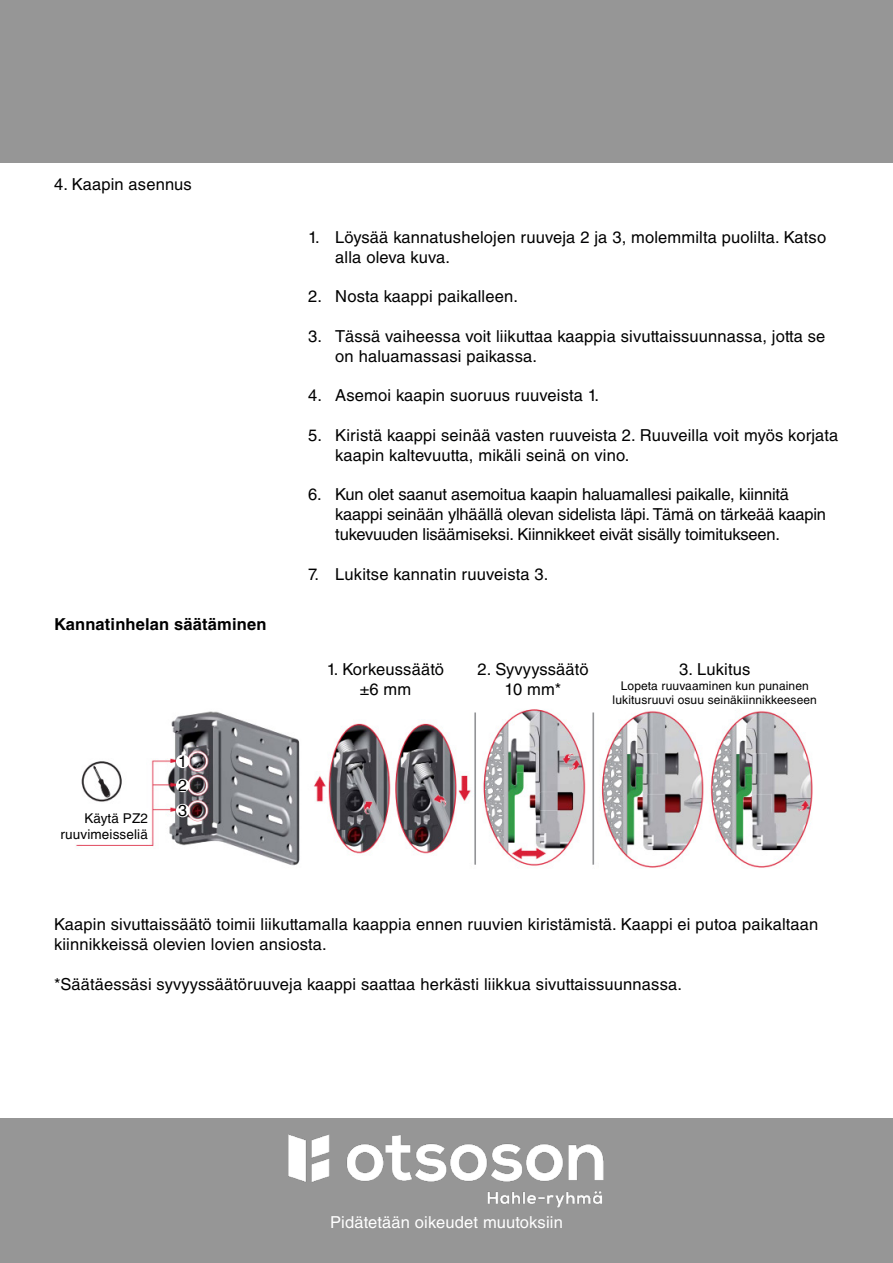
<style>
.page{position:relative;width:893px;height:1263px;background:#fff}
.page>*{position:absolute;margin:0;border:0;box-sizing:border-box;transform-origin:0 0}
.t1{font:16.5px/19.8px "Helvetica LT Std";letter-spacing:.01em;color:#000001}
.t2{font:16.5px/19.8px "Helvetica LT Std";letter-spacing:-.01em;color:#000001}
.t3{font:16.5px "Helvetica LT Std";letter-spacing:.01em;color:#fff}
.t4{font:700 16.5px "Helvetica LT Std";letter-spacing:.01em;color:#000001}
.t5{font:16.05px "Helvetica LT Std";color:#000001}
.t6{font:13.5px/16.2px "Helvetica LT Std";letter-spacing:.01em;color:#000001;text-align:right}
.t7{font:12px/14.4px "Helvetica LT Std";letter-spacing:.01em;color:#000001;text-align:center}
</style>
<div class="page">
<div style="left:0;top:0;width:893px;height:162px;background:#969696"></div>
<div style="left:0;top:1118px;width:893px;height:145px;background:#969696"></div>
<img style="left:288px;top:1134px;width:316px;height:74px">
<img style="left:76px;top:709px;width:737px;height:159px">
<div style="left:176px;top:755px;width:14px;height:13px;background:#fff;border-radius:50%"></div>
<div style="left:176px;top:804px;width:14px;height:13px;background:#fff;border-radius:50%"></div>
<div style="left:176px;top:779px;width:14px;height:13px;background:#fff;border-radius:50%"></div>
<p class="t1" style="left:54px;top:174px;width:139px">4. Kaapin asennus</p>
<p class="t4" style="left:54px;top:614px;width:214px">Kannatinhelan säätäminen</p>
<p class="t6" style="left:60px;top:810px;width:89px">Käytä PZ2 ruuvimeisseliä</p>
<p class="t5" style="left:178px;top:752px;width:10px">1</p>
<p class="t5" style="left:178px;top:801px;width:10px">3</p>
<p class="t5" style="left:178px;top:776px;width:10px">2</p>
<p class="t1" style="left:335px;top:227px;width:492px;text-indent:-27px">1. Löysää kannatushelojen ruuveja 2 ja 3, molemmilta puolilta. Katso alla oleva kuva.</p>
<p class="t1" style="left:308px;top:287px;width:211px">2. Nosta kaappi paikalleen.</p>
<p class="t1" style="left:335px;top:326px;width:492px;text-indent:-27px">3. Tässä vaiheessa voit liikuttaa kaappia sivuttaissuunnassa, jotta se on haluamassasi paikassa.</p>
<p class="t1" style="left:308px;top:386px;width:292px">4. Asemoi kaapin suoruus ruuveista 1.</p>
<p class="t1" style="left:335px;top:425px;width:504px;text-indent:-27px">5. Kiristä kaappi seinää vasten ruuveista 2. Ruuveilla voit myös korjata kaapin kaltevuutta, mikäli seinä on vino.</p>
<p class="t2" style="left:335px;top:485px;width:492px;text-indent:-27px">6. Kun olet saanut asemoitua kaapin haluamallesi paikalle, kiinnitä kaappi seinään ylhäällä olevan sidelista läpi. Tämä on tärkeää kaapin tukevuuden lisäämiseksi. Kiinnikkeet eivät sisälly toimitukseen.</p>
<p class="t1" style="left:308px;top:564px;width:242px">7. Lukitse kannatin ruuveista 3.</p>
<p class="t1" style="left:327px;top:659px;width:119px">1. Korkeussäätö</p>
<p class="t1" style="left:360px;top:679px;width:53px">±6 mm</p>
<p class="t1" style="left:477px;top:659px;width:113px;text-align:center">2. Syvyyssäätö<br>10 mm*</p>
<p class="t1" style="left:679px;top:659px;width:73px">3. Lukitus</p>
<p class="t7" style="left:613px;top:678px;width:206px">Lopeta ruuvaaminen kun punainen lukitusruuvi osuu seinäkiinnikkeeseen</p>
<p class="t1" style="left:54px;top:915px;width:766px">Kaapin sivuttaissäätö toimii liikuttamalla kaappia ennen ruuvien kiristämistä. Kaappi ei putoa paikaltaan kiinnikkeissä olevien lovien ansiosta.</p>
<p class="t1" style="left:54px;top:974px;width:629px">*Säätäessäsi syvyyssäätöruuveja kaappi saattaa herkästi liikkua sivuttaissuunnassa.</p>
<p class="t3" style="left:330px;top:1213px;width:234px">Pidätetään oikeudet muutoksiin</p>
</div>
